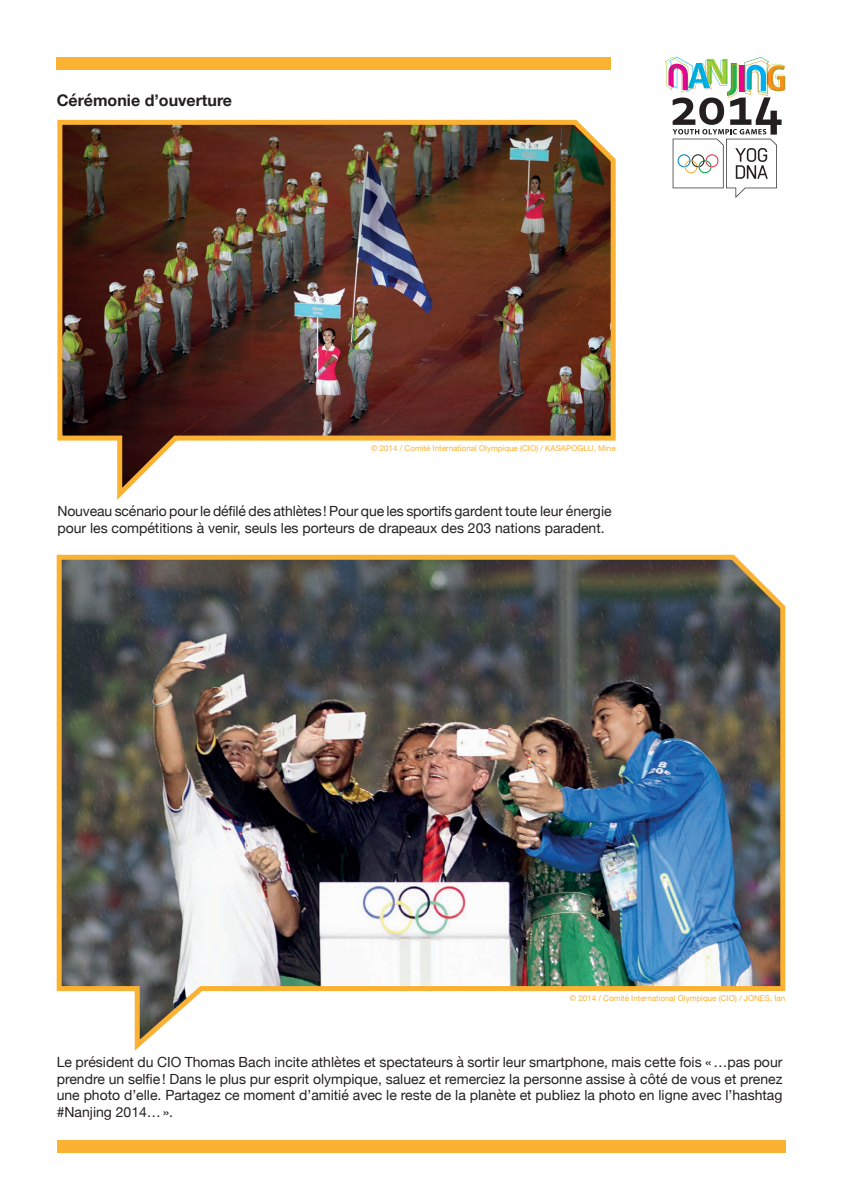
<style>
.page{position:relative;width:842px;height:1191px;background:#fff}
.page>*{position:absolute;margin:0;border:0;box-sizing:border-box;transform-origin:0 0}
.t1{font:700 16px "Helvetica Neue";color:#231f20}
.t2{font:14px/16.8px "Helvetica Neue";color:#231f20}
.t3{font:8px "Helvetica Neue";color:#fbb131}
</style>
<div class="page">
<div style="left:57px;top:1140px;width:728px;height:12px;background:#fbb131"></div>
<div style="left:57px;top:57px;width:554px;height:12px;background:#fbb131"></div>
<svg style="left:665px;top:57px;width:120px;height:141px"></svg>
<img style="left:57px;top:119px;width:559px;height:381px">
<img style="left:56px;top:554px;width:730px;height:497px">
<p class="t1" style="left:57px;top:88px;width:177px">Cérémonie d’ouverture</p>
<p class="t3" style="left:371px;top:442px;width:246px">© 2014 / Comité International Olympique (CIO) / KASAPOGLU, Mine</p>
<p class="t2" style="left:57px;top:503px;width:556px">Nouveau scénario pour le défilé des athlètes! Pour que les sportifs gardent toute leur énergie pour les compétitions à venir, seuls les porteurs de drapeaux des 203 nations paradent.</p>
<p class="t3" style="left:570px;top:992px;width:217px">© 2014 / Comité International Olympique (CIO) / JONES, Ian</p>
<p class="t2" style="left:57px;top:1054px;width:727px;text-align:justify">Le président du CIO Thomas Bach incite athlètes et spectateurs à sortir leur smartphone, mais cette fois «…pas pour prendre un selfie! Dans le plus pur esprit olympique, saluez et remerciez la personne assise à côté de vous et prenez une photo d’elle. Partagez ce moment d’amitié avec le reste de la planète et publiez la photo en ligne avec l’hashtag #Nanjing 2014…».</p>
</div>
